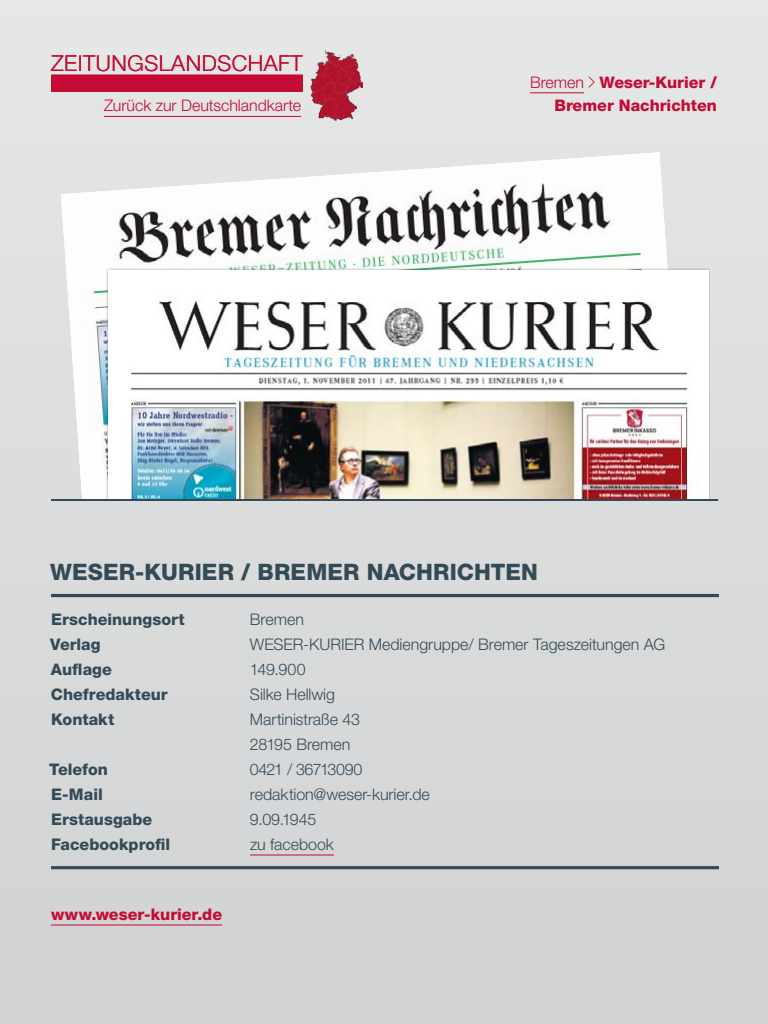
<style>
.page{position:relative;width:768px;height:1024px;background:#fff}
.page>*{position:absolute;margin:0;border:0;box-sizing:border-box;transform-origin:0 0}
.t1{font:800 22.7px "Helvetica Neue LT Std";letter-spacing:.005em;color:#344b57}
.t2{font:300 22px "Helvetica Neue LT Std";letter-spacing:.025em;color:#c50a33}
.t3{font:300 16px/25px "Helvetica Neue LT Std";letter-spacing:-.005em;color:#344b57}
.t4{font:800 16px "Helvetica Neue LT Std";color:#344b57}
.t5{font:800 16px "Helvetica Neue LT Std";color:#c50a33}
.t6{font:300 16px "Helvetica Neue LT Std";color:#c50a33}
.t7{font:300 16px "Helvetica Neue LT Std";letter-spacing:-.04em;color:#344b57}
.s1{font-weight:300}
</style>
<div class="page">
<div style="left:0;top:0;width:768px;height:1024px;background:linear-gradient(to right,#d9dadb,#dadbdb)"></div>
<div style="left:51px;top:75px;width:252px;height:17px;background:#c50a33"></div>
<hr style="left:530px;top:92px;width:54px;height:1px;background:#c50a33">
<svg style="left:587px;top:75px;width:9px;height:14px"></svg>
<hr style="left:104px;top:116px;width:197px;height:1px;background:#c50a33">
<img style="left:310px;top:50px;width:53px;height:71px">
<img style="left:61px;top:152px;width:623px;height:347px">
<div style="left:105px;top:267px;width:605px;height:232px;background:#000;opacity:.33"></div>
<img style="left:109px;top:271px;width:600px;height:228px">
<hr style="left:51px;top:924px;width:171px;height:2px;background:#c50a33">
<hr style="left:51px;top:594px;width:668px;height:3px;background:#344b57">
<hr style="left:51px;top:866px;width:668px;height:3px;background:#344b57">
<hr style="left:250px;top:854px;width:84px;height:2px;background:#c50a33">
<hr style="left:51px;top:499px;width:667px;height:2px;background:#344b57">
<h2 class="t2" style="left:51px;top:49px;width:253px">Zeitungslandschaft</h2>
<p class="t5" style="left:530px;top:73px;width:188px"><span class="s1">Bremen</span> Weser-Kurier /</p>
<p class="t6" style="left:104px;top:96px;width:199px">Zurück zur Deutschlandkarte</p>
<p class="t5" style="left:555px;top:96px;width:164px">Bremer Nachrichten</p>
<h1 class="t1" style="left:50px;top:559px;width:486px">Weser-Kurier / Bremer Nachrichten</h1>
<p class="t4" style="left:51px;top:610px;width:135px">Erscheinungsort</p>
<p class="t3" style="left:250px;top:606px;width:56px">Bremen</p>
<p class="t4" style="left:50px;top:635px;width:52px">Verlag</p>
<p class="t3" style="left:250px;top:631px;width:406px">WESER-KURIER Mediengruppe/ Bremer Tageszeitungen AG</p>
<p class="t4" style="left:51px;top:660px;width:62px">Auflage</p>
<p class="t3" style="left:250px;top:656px;width:57px">149.900</p>
<p class="t4" style="left:51px;top:685px;width:166px">Chefredakteur <span class="s1">S</span></p>
<p class="t3" style="left:260px;top:681px;width:77px">ilke Hellwig</p>
<p class="t4" style="left:51px;top:710px;width:65px">Kontakt</p>
<p class="t3" style="left:250px;top:706px;width:112px">Martinistraße 43<br>28195 Bremen</p>
<p class="t4" style="left:49px;top:760px;width:60px">Telefon</p>
<p class="t7" style="left:250px;top:759px;width:114px">0421 / 36713090</p>
<p class="t4" style="left:51px;top:785px;width:53px">E-Mail</p>
<p class="t3" style="left:250px;top:781px;width:181px">redaktion@weser-kurier.de</p>
<p class="t4" style="left:51px;top:810px;width:103px">Erstausgabe</p>
<p class="t3" style="left:250px;top:806px;width:68px">9.09.1945</p>
<p class="t4" style="left:51px;top:835px;width:121px">Facebookprofil</p>
<p class="t3" style="left:250px;top:831px;width:85px">zu facebook</p>
<p class="t5" style="left:51px;top:905px;width:173px">www.weser-kurier.de</p>
</div>
